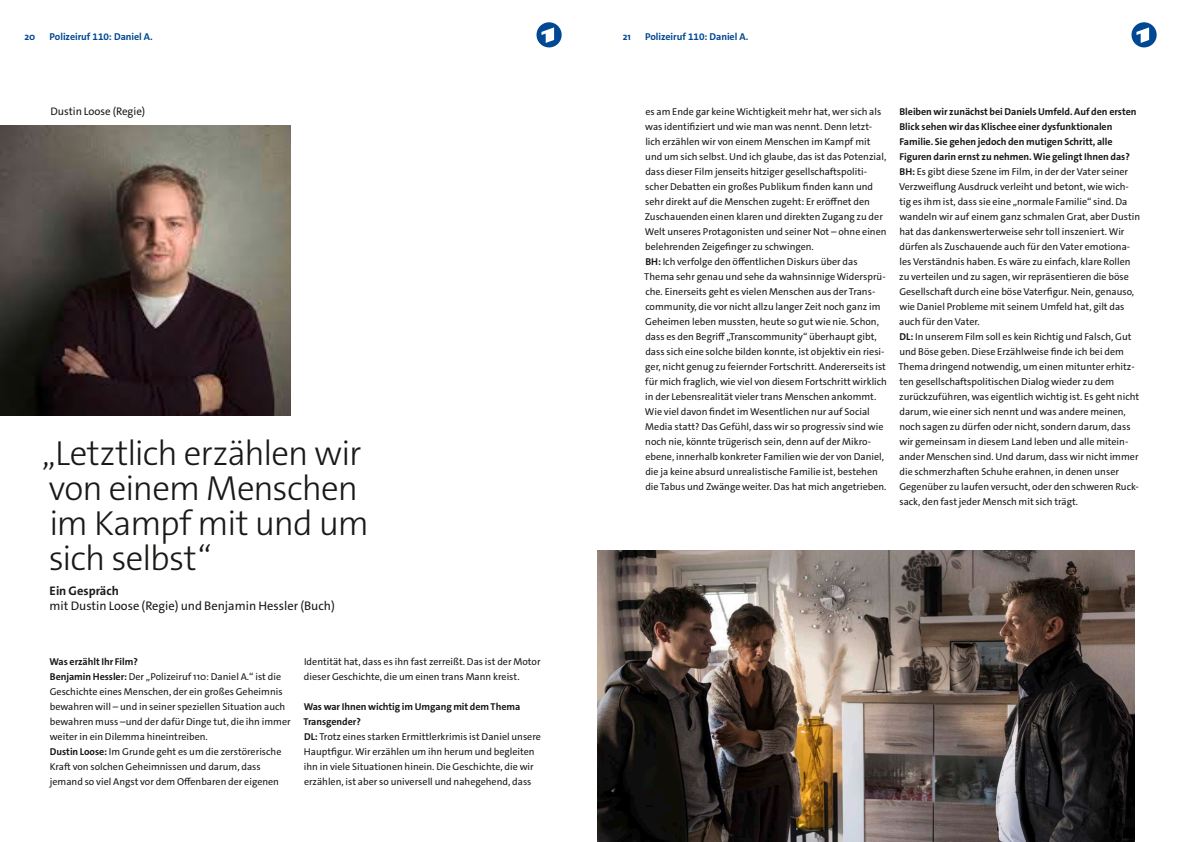
<style>
.page{position:relative;width:1191px;height:842px;background:#fff}
.page>*{position:absolute;margin:0;border:0;box-sizing:border-box;transform-origin:0 0}
.t1{font:300 35px/35px "The Sans C5";letter-spacing:-.025em;color:#1a1918}
.t2{font:12.5px "The Sans C5";color:#1a1918}
.t3{font:700 12.5px "The Sans C5";color:#1a1918}
.t4{font:11px "The Sans C5";color:#1a1918}
.t5{font:10px/15px "The Sans C5";color:#1a1918}
.t6{font:700 10px "The Sans C5";letter-spacing:-.005em;color:#004893}
.s1{font-weight:700}
</style>
<div class="page">
<svg style="left:1131px;top:22px;width:25px;height:25px"></svg>
<svg style="left:536px;top:22px;width:25px;height:25px"></svg>
<img style="left:0;top:125px;width:290px;height:290px">
<img style="left:597px;top:550px;width:537px;height:292px">
<p class="t6" style="left:25px;top:30px;width:12px">20</p>
<p class="t6" style="left:50px;top:30px;width:105px">Polizeiruf 110: Daniel A.</p>
<p class="t6" style="left:623px;top:30px;width:10px">21</p>
<p class="t6" style="left:645px;top:30px;width:105px">Polizeiruf 110: Daniel A.</p>
<p class="t4" style="left:50px;top:104px;width:96px">Dustin Loose (Regie)</p>
<h1 class="t1" style="left:42px;top:436px;width:329px">„Letztlich erzählen wir von einem Menschen im Kampf mit und um sich selbst“</h1>
<p class="t3" style="left:50px;top:583px;width:71px">Ein Gespräch</p>
<p class="t2" style="left:50px;top:598px;width:287px">mit Dustin Loose (Regie) und Benjamin Hessler (Buch)</p>
<p class="t5" style="left:50px;top:654px;width:243px"><span class="s1">Was erzählt Ihr Film?<br>Benjamin Hessler:</span> Der „Polizeiruf 110: Daniel A.“ ist die Geschichte eines Menschen, der ein großes Geheimnis bewahren will – und in seiner speziellen Situation auch bewahren muss –und der dafür Dinge tut, die ihn immer weiter in ein Dilemma hineintreiben.<br><span class="s1">Dustin Loose:</span> Im Grunde geht es um die zerstörerische Kraft von solchen Geheimnissen und darum, dass jemand so viel Angst vor dem Offenbaren der eigenen</p>
<p class="t5" style="left:304px;top:654px;width:238px">Identität hat, dass es ihn fast zerreißt. Das ist der Motor dieser Geschichte, die um einen trans Mann kreist.</p>
<p class="t5" style="left:303px;top:699px;width:239px"><span class="s1">Was war Ihnen wichtig im Umgang mit dem Thema Transgender?<br>DL:</span> Trotz eines starken Ermittlerkrimis ist Daniel unsere Hauptfigur. Wir erzählen um ihn herum und begleiten ihn in viele Situationen hinein. Die Geschichte, die wir erzählen, ist aber so universell und nahegehend, dass</p>
<p class="t5" style="left:644px;top:104px;width:244px">es am Ende gar keine Wichtigkeit mehr hat, wer sich als was identifiziert und wie man was nennt. Denn letzt&shy;lich erzählen wir von einem Menschen im Kampf mit und um sich selbst. Und ich glaube, das ist das Potenzial, dass dieser Film jenseits hitziger gesellschaftspoliti&shy;scher Debatten ein großes Publikum finden kann und sehr direkt auf die Menschen zugeht: Er eröffnet den Zuschauenden einen klaren und direkten Zugang zu der Welt unseres Protagonisten und seiner Not – ohne einen belehrenden Zeigefinger zu schwingen.<br><span class="s1">BH:</span> Ich verfolge den öffentlichen Diskurs über das Thema sehr genau und sehe da wahnsinnige Widersprü&shy;che. Einerseits geht es vielen Menschen aus der Trans&shy;community, die vor nicht allzu langer Zeit noch ganz im Geheimen leben mussten, heute so gut wie nie. Schon, dass es den Begriff „Transcommunity“ überhaupt gibt, dass sich eine solche bilden konnte, ist objektiv ein riesi&shy;ger, nicht genug zu feiernder Fortschritt. Andererseits ist für mich fraglich, wie viel von diesem Fortschritt wirklich in der Lebensrealität vieler trans Menschen ankommt.<br>Wie viel davon findet im Wesentlichen nur auf Social Media statt? Das Gefühl, dass wir so progressiv sind wie noch nie, könnte trügerisch sein, denn auf der Mikro&shy;ebene, innerhalb konkreter Familien wie der von Daniel, die ja keine absurd unrealistische Familie ist, bestehen die Tabus und Zwänge weiter. Das hat mich angetrieben.</p>
<p class="t5" style="left:898px;top:104px;width:243px"><span class="s1">Bleiben wir zunächst bei Daniels Umfeld. Auf den ersten Blick sehen wir das Klischee einer dysfunktionalen Familie. Sie gehen jedoch den mutigen Schritt, alle Figuren darin ernst zu nehmen. Wie gelingt Ihnen das?<br>BH:</span> Es gibt diese Szene im Film, in der der Vater seiner Verzweiflung Ausdruck verleiht und betont, wie wich&shy;tig es ihm ist, dass sie eine „normale Familie“ sind. Da wandeln wir auf einem ganz schmalen Grat, aber Dustin hat das dankenswerterweise sehr toll inszeniert. Wir dürfen als Zuschauende auch für den Vater emotiona&shy;les Verständnis haben. Es wäre zu einfach, klare Rollen zu verteilen und zu sagen, wir repräsentieren die böse Gesellschaft durch eine böse Vaterfigur. Nein, genauso, wie Daniel Probleme mit seinem Umfeld hat, gilt das auch für den Vater.<br><span class="s1">DL:</span> In unserem Film soll es kein Richtig und Falsch, Gut und Böse geben. Diese Erzählweise finde ich bei dem Thema dringend notwendig, um einen mitunter erhitz&shy;ten gesellschaftspolitischen Dialog wieder zu dem zurückzuführen, was eigentlich wichtig ist. Es geht nicht darum, wie einer sich nennt und was andere meinen, noch sagen zu dürfen oder nicht, sondern darum, dass wir gemeinsam in diesem Land leben und alle mitein&shy;ander Menschen sind. Und darum, dass wir nicht immer die schmerzhaften Schuhe erahnen, in denen unser Gegenüber zu laufen versucht, oder den schweren Ruck&shy;sack, den fast jeder Mensch mit sich trägt.</p>
</div>
